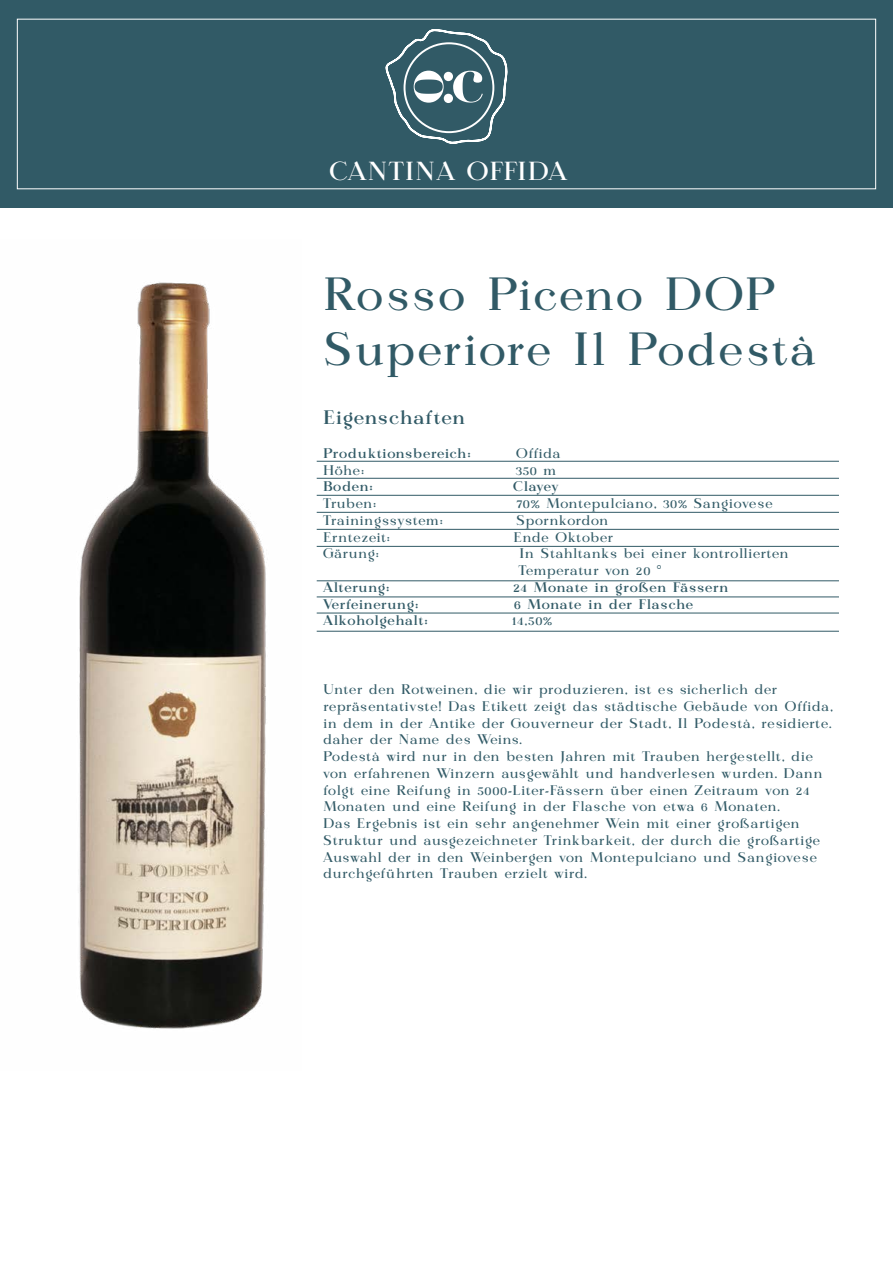
<style>
.page{position:relative;width:893px;height:1263px;background:#fff}
.page>*{position:absolute;margin:0;border:0;box-sizing:border-box;transform-origin:0 0}
.t1{font:46.5px/55.8px "Calmius";letter-spacing:.015em;color:#315a66}
.t2{font:26.1px "Calmius";letter-spacing:.05em;color:#fff}
.t3{font:500 19.5px "Calmius";letter-spacing:.005em;color:#315a66}
.t4{font:13.95px/16.8px "Calmius";letter-spacing:.015em;color:#315a66}
.t5{font:500 13.95px "Calmius";color:#315a66}
</style>
<div class="page">
<div style="left:0;top:0;width:893px;height:208px;background:#315a66"></div>
<img style="left:78px;top:282px;width:188px;height:747px">
<svg style="left:385px;top:18px;width:124px;height:126px"></svg>
<hr style="left:317px;top:461px;width:522px;height:1px;background:#315a66">
<hr style="left:317px;top:478px;width:522px;height:1px;background:#315a66">
<hr style="left:317px;top:495px;width:522px;height:1px;background:#315a66">
<hr style="left:317px;top:512px;width:522px;height:1px;background:#315a66">
<hr style="left:317px;top:529px;width:522px;height:1px;background:#315a66">
<hr style="left:317px;top:546px;width:522px;height:1px;background:#315a66">
<hr style="left:317px;top:613px;width:522px;height:1px;background:#315a66">
<hr style="left:317px;top:597px;width:522px;height:1px;background:#315a66">
<hr style="left:317px;top:631px;width:522px;height:1px;background:#315a66">
<hr style="left:317px;top:580px;width:522px;height:1px;background:#315a66">
<h2 class="t2" style="left:329px;top:155px;width:239px">CANTINA OFFIDA</h2>
<h1 class="t1" style="left:323px;top:266px;width:496px">Rosso Piceno DOP<br>Superiore Il Podestà</h1>
<h3 class="t3" style="left:323px;top:406px;width:144px">Eigenschaften</h3>
<p class="t5" style="left:323px;top:445px;width:149px">Produktionsbereich:</p>
<p class="t4" style="left:516px;top:445px;width:46px">Offida</p>
<p class="t4" style="left:323px;top:461px;width:43px">Höhe:</p>
<p class="t4" style="left:516px;top:461px;width:42px">350 m</p>
<p class="t5" style="left:323px;top:478px;width:51px">Boden:</p>
<p class="t5" style="left:513px;top:478px;width:47px">Clayey</p>
<p class="t4" style="left:323px;top:495px;width:55px">Truben:</p>
<p class="t4" style="left:517px;top:495px;width:258px">70% Montepulciano, 30% Sangiovese</p>
<p class="t4" style="left:323px;top:512px;width:121px">Trainingssystem:</p>
<p class="t4" style="left:516px;top:512px;width:94px">Spornkordon</p>
<p class="t4" style="left:323px;top:528px;width:69px">Erntezeit:</p>
<p class="t4" style="left:514px;top:528px;width:101px">Ende Oktober</p>
<p class="t4" style="left:323px;top:545px;width:58px">Gärung:</p>
<p class="t4" style="left:518px;top:545px;width:272px">In Stahltanks bei einer kontrollierten<br>Temperatur von 20 °</p>
<p class="t5" style="left:323px;top:579px;width:68px">Alterung:</p>
<p class="t5" style="left:513px;top:579px;width:217px">24 Monate in großen Fässern</p>
<p class="t5" style="left:323px;top:596px;width:97px">Verfeinerung:</p>
<p class="t5" style="left:514px;top:596px;width:181px">6 Monate in der Flasche</p>
<p class="t5" style="left:323px;top:612px;width:106px">Alkoholgehalt:</p>
<p class="t4" style="left:512px;top:612px;width:41px">14,50%</p>
<p class="t4" style="left:323px;top:681px;width:512px">Unter den Rotweinen, die wir produzieren, ist es sicherlich der repräsentativste! Das Etikett zeigt das städtische Gebäude von Offida, in dem in der Antike der Gouverneur der Stadt, Il Podestà, residierte. daher der Name des Weins.<br>Podestà wird nur in den besten Jahren mit Trauben hergestellt, die von erfahrenen Winzern ausgewählt und handverlesen wurden. Dann folgt eine Reifung in 5000-Liter-Fässern über einen Zeitraum von 24<br>Monaten und eine Reifung in der Flasche von etwa 6 Monaten.<br>Das Ergebnis ist ein sehr angenehmer Wein mit einer großartigen Struktur und ausgezeichneter Trinkbarkeit, der durch die großartige Auswahl der in den Weinbergen von Montepulciano und Sangiovese durchgeführten Trauben erzielt wird.</p>
</div>
